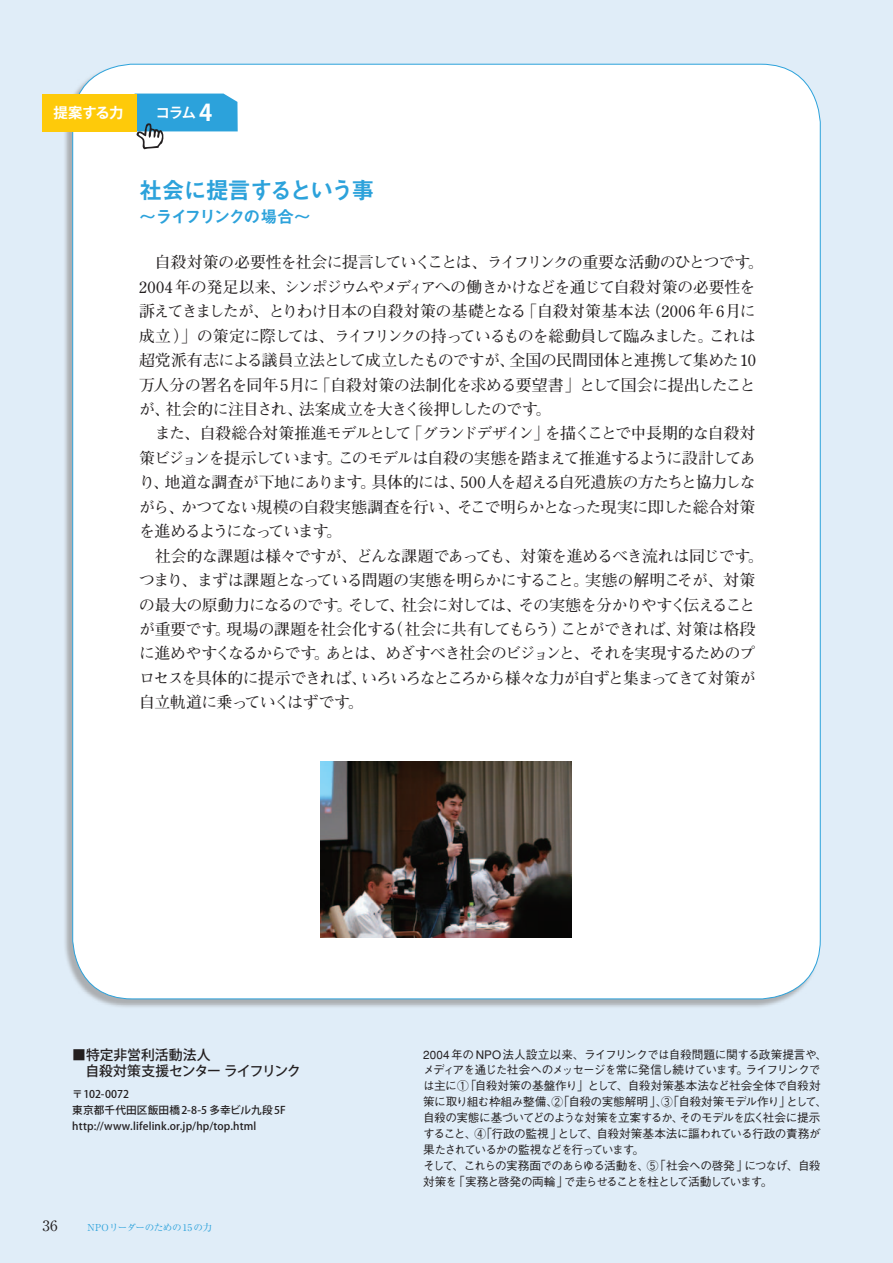
<style>
.page{position:relative;width:893px;height:1263px;background:#e0edf8}
.page>*{position:absolute;margin:0;border:0;box-sizing:border-box;transform-origin:0 0}
.t1{font:23.4px "Midashi Go MB31";letter-spacing:-.09em;color:#2ca2db}
.t2{font:16.95px "Midashi Go MB31";letter-spacing:-.125em;color:#2ca2db}
.t3{font:700 15.9px/24.5px "Futo Min A101";letter-spacing:-.055em;color:#231f20}
.t4{font:700 14.4px "Koz Go Pro";letter-spacing:-.075em;color:#fff}
.t5{font:500 13.8px/15.9px "Koz Go Pro";letter-spacing:-.005em;color:#231f20}
.t6{font:500 11.7px/15.9px "Gothic BBB";letter-spacing:-.06em;color:#231f20}
.t7{font:500 10.65px/15.9px "Koz Go Pro";letter-spacing:.015em;color:#231f20}
.t8{font:9.6px "Ryumin";letter-spacing:-.025em;color:#2ca2db}
.s1{font-size:22.95px}
.s2{font-size:14.85px;color:#231f20}
</style>
<div class="page">
<div style="left:63px;top:64px;width:757px;height:944px;background:#959494;opacity:.7"></div>
<div style="left:73px;top:64px;width:747px;height:935px;background:#fff;border-radius:60px"></div>
<div style="left:43px;top:94px;width:94px;height:37px;background:#feca0a"></div>
<svg style="left:135px;top:94px;width:103px;height:55px"></svg>
<img style="left:321px;top:762px;width:250px;height:175px">
<p class="t4" style="left:54px;top:103px;width:71px">提案する力</p>
<p class="t4" style="left:156px;top:103px;width:58px">コラム <span class="s1">4</span></p>
<h1 class="t1" style="left:139px;top:177px;width:237px">社会に提言するという事</h1>
<p class="t2" style="left:139px;top:207px;width:173px">～ライフリンクの場合～</p>
<p class="t3" style="left:139px;top:251px;width:626px">　自殺対策の必要性を社会に提言していくことは、ライフリンクの重要な活動のひとつです。2004 年の発足以来、シンポジウムやメディアへの働きかけなどを通じて自殺対策の必要性を訴えてきましたが、とりわけ日本の自殺対策の基礎となる「自殺対策基本法（2006 年 6月に成立）」の策定に際しては、ライフリンクの持っているものを総動員して臨みました。これは超党派有志による議員立法として成立したものですが、全国の民間団体と連携して集めた10万人分の署名を同年5月に「自殺対策の法制化を求める要望書」として国会に提出したことが、社会的に注目され、法案成立を大きく後押ししたのです。<br>　また、自殺総合対策推進モデルとして「グランドデザイン」を描くことで中長期的な自殺対策ビジョンを提示しています。このモデルは自殺の実態を踏まえて推進するように設計してあり、地道な調査が下地にあります。具体的には、500人を超える自死遺族の方たちと協力しながら、かつてない規模の自殺実態調査を行い、そこで明らかとなった現実に即した総合対策を進めるようになっています。<br>　社会的な課題は様々ですが、どんな課題であっても、対策を進めるべき流れは同じです。つまり、まずは課題となっている問題の実態を明らかにすること。実態の解明こそが、対策の最大の原動力になるのです。そして、社会に対しては、その実態を分かりやすく伝えることが重要です。現場の課題を社会化する（社会に共有してもらう）ことができれば、対策は格段に進めやすくなるからです。あとは、めざすべき社会のビジョンと、それを実現するためのプロセスを具体的に提示できれば、いろいろなところから様々な力が自ずと集まってきて対策が自立軌道に乗っていくはずです。</p>
<p class="t5" style="left:72px;top:1048px;width:230px">■特定非営利活動法人<br>　自殺対策支援センター ライフリンク</p>
<p class="t7" style="left:72px;top:1087px;width:215px">〒102-0072　<br>東京都千代田区飯田橋 2-8-5 多幸ビル九段 5F http://www.lifelink.or.jp/hp/top.html</p>
<p class="t8" style="left:43px;top:1222px;width:171px"><span class="s2">36　　</span>NPOリーダーのための15の力</p>
<p class="t6" style="left:423px;top:1046px;width:405px">2004年のNPO法人設立以来、ライフリンクでは自殺問題に関する政策提言や、メディアを通じた社会へのメッセージを常に発信し続けています。ライフリンクでは主に①「自殺対策の基盤作り」として、自殺対策基本法など社会全体で自殺対策に取り組む枠組み整備、②「自殺の実態解明」、③「自殺対策モデル作り」として、自殺の実態に基づいてどのような対策を立案するか、そのモデルを広く社会に提示すること、④「行政の監視」として、自殺対策基本法に謳われている行政の責務が果たされているかの監視などを行っています。<br>そして、これらの実務面でのあらゆる活動を、⑤「社会への啓発」につなげ、自殺対策を「実務と啓発の両輪」で走らせることを柱として活動しています。</p>
</div>
